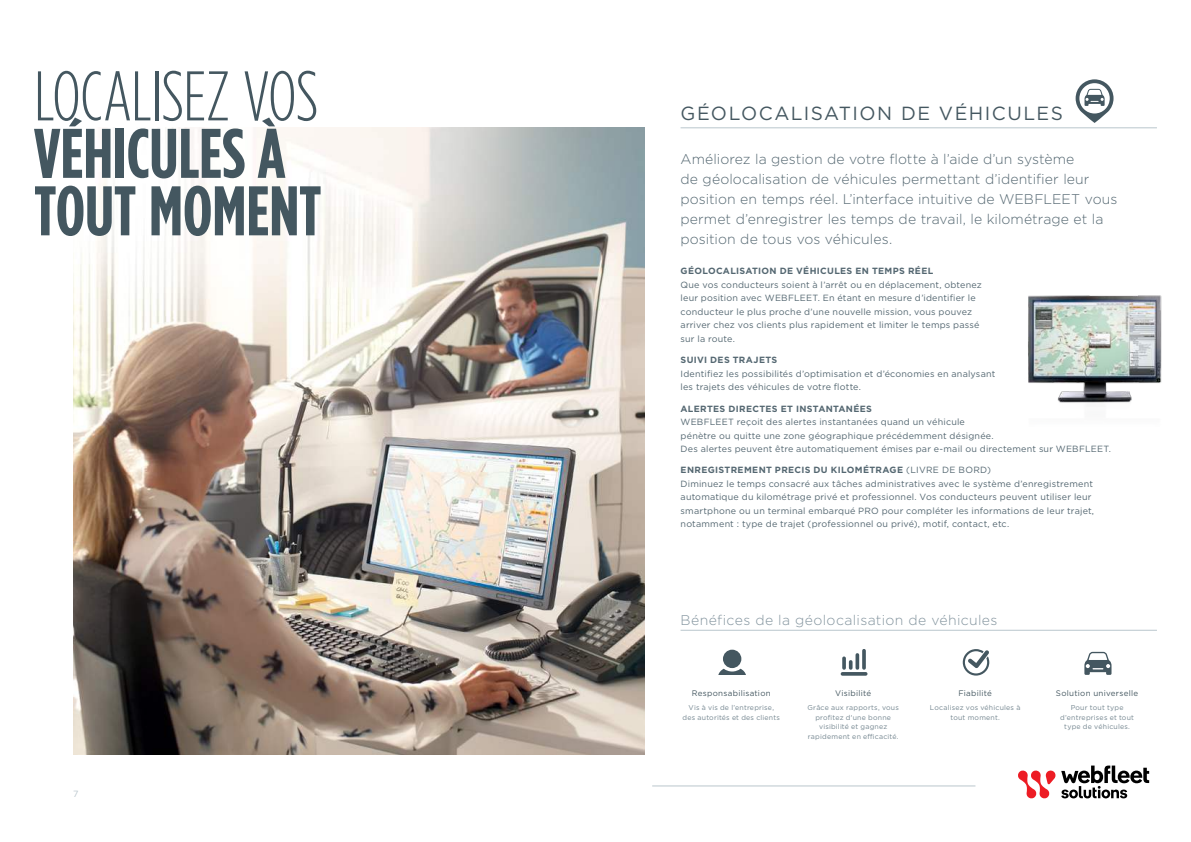
<style>
.page{position:relative;width:1191px;height:842px;background:#fff}
.page>*{position:absolute;margin:0;border:0;box-sizing:border-box;transform-origin:0 0}
.t1{font:700 70px/57.5px "Gotham Condensed";letter-spacing:-.005em;color:#445760}
.t2{font:300 70px "Gotham Condensed";letter-spacing:-.015em;color:#445760}
.t3{font:19px "Gotham";letter-spacing:.08em;color:#445760}
.t4{font:300 14px/20px "Gotham";letter-spacing:.005em;color:#546771}
.t5{font:300 14px "Gotham";letter-spacing:.025em;color:#83949e}
.t6{font:9px/13.5px "Gotham";letter-spacing:.02em;color:#546771}
.t7{font:700 9px "Gotham";letter-spacing:.04em;color:#546771}
.t8{font:9px "Gotham";color:#bac6cd}
.t9{font:8px "Gotham";letter-spacing:.03em;color:#445760}
.t10{font:7px/9.5px "Gotham";letter-spacing:.03em;color:#73858f;text-align:center}
.s1{font-weight:700}
</style>
<div class="page">
<hr style="left:652px;top:786px;width:323px;height:1px;background:#bac6cd">
<svg style="left:1018px;top:765px;width:131px;height:34px"></svg>
<div style="left:1132px;top:796px;width:26px;height:30px;background:#fff"></div>
<img style="left:73px;top:128px;width:571px;height:626px">
<hr style="left:680px;top:128px;width:477px;height:1px;background:#bac6cd">
<img style="left:1028px;top:295px;width:134px;height:108px">
<svg style="left:1075px;top:79px;width:38px;height:44px"></svg>
<div style="left:723px;top:650px;width:18px;height:18px;background:#445760;border-radius:50%"></div>
<svg style="left:718px;top:669px;width:28px;height:6px"></svg>
<svg style="left:842px;top:656px;width:4px;height:14px"></svg>
<svg style="left:849px;top:660px;width:3px;height:10px"></svg>
<svg style="left:855px;top:653px;width:4px;height:17px"></svg>
<svg style="left:862px;top:649px;width:4px;height:21px"></svg>
<svg style="left:840px;top:672px;width:27px;height:4px"></svg>
<svg style="left:962px;top:649px;width:27px;height:27px"></svg>
<svg style="left:1084px;top:652px;width:27px;height:23px"></svg>
<hr style="left:680px;top:630px;width:477px;height:1px;background:#bac6cd">
<h1 class="t2" style="left:34px;top:55px;width:286px">LOCALISEZ VOS</h1>
<h1 class="t1" style="left:34px;top:126px;width:289px">VÉHICUlES À<br>TOUT MOMENT</h1>
<p class="t8" style="left:73px;top:788px;width:7px">7</p>
<h2 class="t3" style="left:680px;top:102px;width:45px">Géolocalisatio</h2>
<h2 class="t3" style="left:877px;top:102px;width:38px">n de</h2>
<h2 class="t3" style="left:939px;top:102px;width:98px">véhicules</h2>
<p class="t4" style="left:680px;top:150px;width:438px">Améliorez la gestion de votre flotte à l’aide d’un système<br>de géolocalisation de véhicules permettant d’identifier leur position en temps réel. L’interface intuitive de WEBFLEET vous permet d’enregistrer les temps de travail, le kilométrage et la position de tous vos véhicules.</p>
<p class="t7" style="left:680px;top:265px;width:147px">GÉOLOCALISATION DE VÉHICUL</p>
<p class="t7" style="left:840px;top:265px;width:92px">ES EN TEMPS RÉEL</p>
<p class="t6" style="left:680px;top:278px;width:303px">Que vos conducteurs soient à l’arrêt ou en déplacement, obtenez leur position avec WEBFLEET. En étant en mesure d’identifier le conducteur le plus proche d’une nouvelle mission, vous pouvez arriver chez vos clients plus rapidement et limiter le temps passé sur la route.</p>
<p class="t7" style="left:680px;top:354px;width:19px">SUIVI</p>
<p class="t7" style="left:710px;top:354px;width:8px">DES</p>
<p class="t7" style="left:733px;top:354px;width:8px">TRA</p>
<p class="t7" style="left:753px;top:354px;width:13px">JETS</p>
<p class="t6" style="left:680px;top:366px;width:316px">Identifiez les possibilités d’optimisation et d’économies en analysant les trajets des véhicules de votre flotte.</p>
<p class="t7" style="left:680px;top:402px;width:193px">ALERTES DIRECTES ET INSTANTANÉES</p>
<p class="t6" style="left:680px;top:415px;width:432px">WEBFLEET reçoit des alertes instantanées quand un véhicule<br>pénètre ou quitte une zone géographique précédemment désignée.<br>Des alertes peuvent être automatiquement émises par e-mail ou directement sur WEBFLEET.</p>
<p class="t7" style="left:680px;top:464px;width:102px">ENREG ISTREMENT PRE</p>
<p class="t6" style="left:680px;top:463px;width:415px;text-indent:114px"><span class="s1">CIS DU KILOMÉTRAGE</span> (livre de bo rd)<br>Diminuez le temps consacré aux tâches administratives avec le système d’enregistrement automatique du kilométrage privé et professionnel. Vos conducteurs peuvent utiliser leur smartphone ou un terminal embarqué PRO pour compléter les informations de leur trajet, notamment : type de trajet (professionnel ou privé), motif, contact, etc.</p>
<h3 class="t5" style="left:680px;top:614px;width:318px">Bénéfices de la géolocalisation de véhicules</h3>
<p class="t9" style="left:692px;top:688px;width:80px">Responsabilisation</p>
<p class="t9" style="left:835px;top:688px;width:37px">Visibilité</p>
<p class="t9" style="left:958px;top:688px;width:35px">Fiabilité</p>
<p class="t9" style="left:1056px;top:688px;width:84px">Solution universelle</p>
<p class="t10" style="left:682px;top:703px;width:99px">Vis à vis de l’entreprise, des autorités et des clients</p>
<p class="t10" style="left:807px;top:703px;width:93px">Grâce aux rapports, vous profitez d'une bonne visibilité et gagnez rapidement en efÏcacité.</p>
<p class="t10" style="left:930px;top:703px;width:92px">Localisez vos véhicules à tout moment.</p>
<p class="t10" style="left:1060px;top:703px;width:75px">Pour tout type d’entreprises et tout type de véhicules.</p>
</div>
